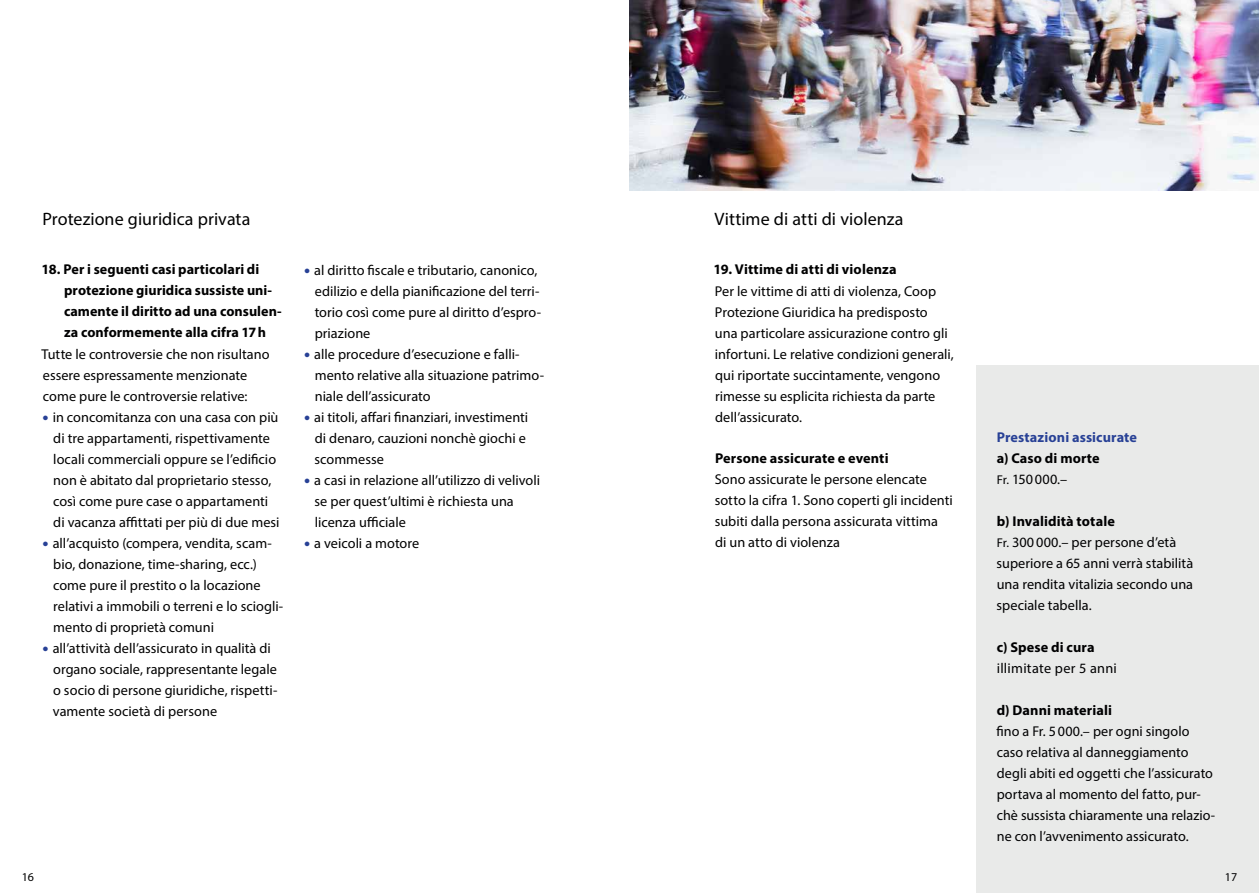
<style>
.page{position:relative;width:1259px;height:893px;background:#fff}
.page>*{position:absolute;margin:0;border:0;box-sizing:border-box;transform-origin:0 0}
.t1{font:18px "Myriad Pro";letter-spacing:.005em;color:#000001}
.t2{font:14.25px/21px "Myriad Pro";color:#000001}
.t3{font:700 14.25px/21px "Myriad Pro";letter-spacing:.005em;color:#000001}
.t4{font:700 14.25px "Myriad Pro";letter-spacing:.005em;color:#284196}
.t5{font:14.25px "Myriad Pro";letter-spacing:.02em;color:#000001}
.t6{font:12px "Myriad Pro";color:#000001}
.s1{font-family:"The Sans";font-weight:300;font-size:21px;color:#284196}
.s2{font-weight:400;font-size:12.75px}
.s3{font-weight:400}
.s4{font-weight:700}
.s5{font-size:12.75px}
</style>
<div class="page">
<div style="left:976px;top:365px;width:283px;height:528px;background:#e9eae9"></div>
<img style="left:629px;top:0;width:630px;height:190px">
<p class="t1" style="left:43px;top:208px;width:209px">Protezione giuridica privata</p>
<p class="t1" style="left:714px;top:208px;width:190px">Vittime di atti di violenza</p>
<p class="t3" style="left:64px;top:259px;width:219px;text-indent:-23px">18. Per i seguenti casi particolari di protezione giuridica sussiste uni&shy;camente il diritto ad una consulen&shy;za conformemente alla cifra 17h</p>
<p class="t2" style="left:41px;top:343px;width:230px">Tutte le controversie che non risultano essere espressamente menzionate come pure le controversie relative:</p>
<p class="t2" style="left:53px;top:406px;width:228px;text-indent:-12px"><span class="s1">•</span> in concomitanza con una casa con più di tre appartamenti, rispettivamente locali commerciali oppure se l’edificio non è abitato dal proprietario stesso, così come pure case o appartamenti di vacanza affittati per più di due mesi</p>
<p class="t2" style="left:53px;top:532px;width:232px;text-indent:-12px"><span class="s1">•</span> all’acquisto (compera, vendita, scam&shy;bio, donazione, time-sharing, ecc.) come pure il prestito o la locazione relativi a immobili o terreni e lo sciogli&shy;mento di proprietà comuni</p>
<p class="t2" style="left:53px;top:637px;width:226px;text-indent:-11px"><span class="s1">•</span> all’attività dell’assicurato in qualità di organo sociale, rappresentante legale o socio di persone giuridiche, rispetti&shy;vamente società di persone</p>
<p class="t2" style="left:315px;top:259px;width:228px;text-indent:-12px"><span class="s1">•</span> al diritto fiscale e tributario, canonico, edilizio e della pianificazione del terri&shy;torio così come pure al diritto d’espro&shy;priazione</p>
<p class="t2" style="left:315px;top:343px;width:231px;text-indent:-12px"><span class="s1">•</span> alle procedure d’esecuzione e falli&shy;mento relative alla situazione patrimo&shy;niale dell’assicurato</p>
<p class="t2" style="left:314px;top:406px;width:215px;text-indent:-12px"><span class="s1">•</span> ai titoli, affari finanziari, investimenti di denaro, cauzioni nonchè giochi e scommesse</p>
<p class="t2" style="left:314px;top:469px;width:227px;text-indent:-12px"><span class="s1">•</span> a casi in relazione all’utilizzo di velivoli se per quest’ultimi è richiesta una licenza ufficiale</p>
<p class="t2" style="left:303px;top:532px;width:118px"><span class="s1">•</span> a veicoli a motore</p>
<p class="t3" style="left:713px;top:259px;width:185px">19. Vittime di atti di violenza</p>
<p class="t2" style="left:715px;top:280px;width:240px">Per le vittime di atti di violenza, Coop Protezione Giuridica ha predisposto una particolare assicurazione contro gli infortuni. Le relative condizioni generali, qui riportate succintamente, vengono rimesse su esplicita richiesta da parte dell’assicurato.</p>
<p class="t3" style="left:715px;top:448px;width:175px">Persone assicurate e eventi</p>
<p class="t2" style="left:715px;top:469px;width:239px">Sono assicurate le persone elencate sotto la cifra 1. Sono coperti gli incidenti subiti dalla persona assicurata vittima di un atto di violenza</p>
<p class="t4" style="left:996px;top:428px;width:142px">Prestazioni assicurate</p>
<p class="t3" style="left:996px;top:448px;width:104px">a) Caso di morte<br><span class="s2">Fr.</span> <span class="s3">150000.–</span></p>
<p class="t2" style="left:996px;top:511px;width:198px"><span class="s4">b) Invalidità totale<br></span><span class="s5">Fr.</span> 300000.– per persone d’età superiore a 65 anni verrà stabilità una rendita vitalizia secondo una speciale tabella.</p>
<p class="t3" style="left:997px;top:637px;width:99px">c) Spese di cura</p>
<p class="t5" style="left:996px;top:660px;width:122px">illimitate per 5 anni</p>
<p class="t3" style="left:997px;top:700px;width:117px">d) Danni materiali</p>
<p class="t2" style="left:996px;top:721px;width:220px">fino a Fr. 5000.– per ogni singolo caso relativa al danneggiamento degli abiti ed oggetti che l’assicurato portava al momento del fatto, pur&shy;chè sussista chiaramente una relazio&shy;ne con l’avvenimento assicurato.</p>
<p class="t6" style="left:22px;top:869px;width:14px">16</p>
<p class="t6" style="left:1225px;top:869px;width:14px">17</p>
</div>
